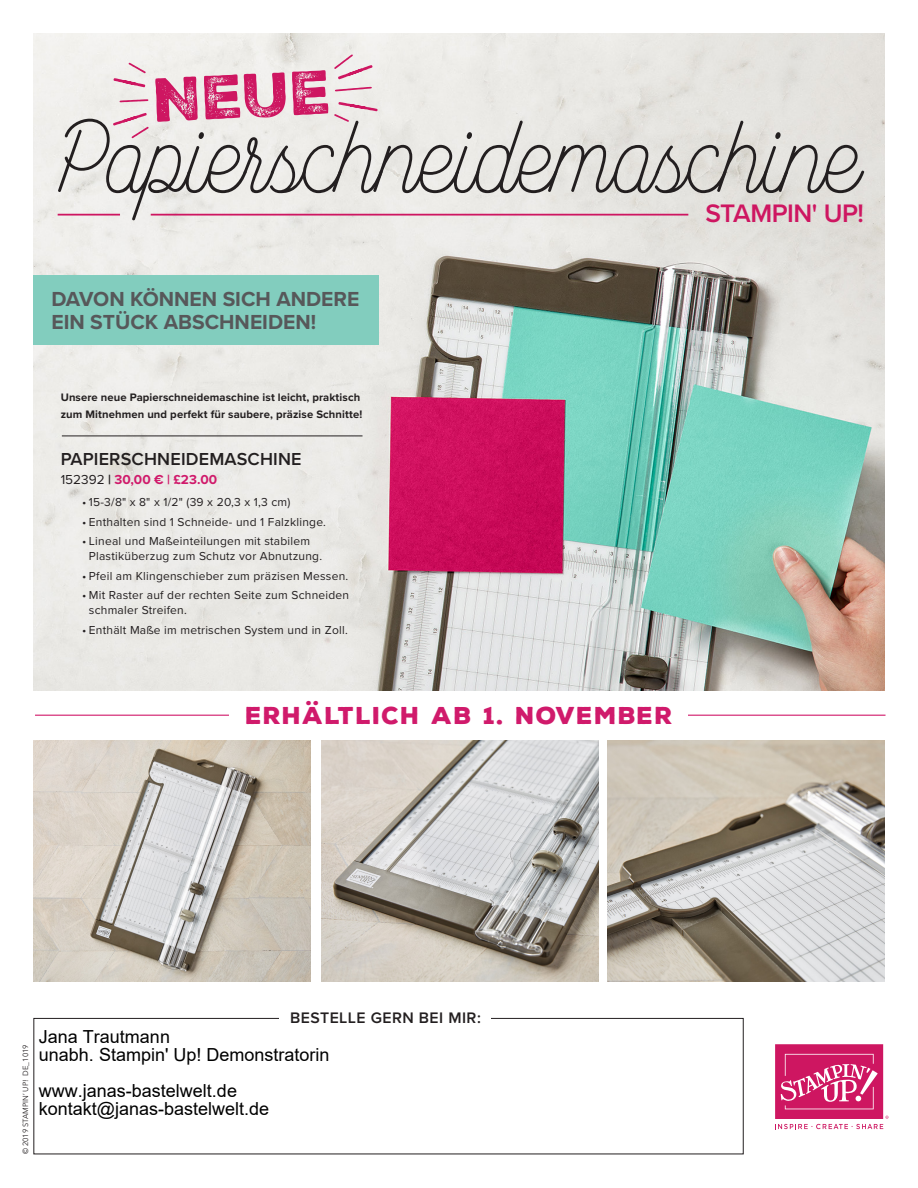
<style>
.page{position:relative;width:918px;height:1188px;background:#fff}
.page>*{position:absolute;margin:0;border:0;box-sizing:border-box;transform-origin:0 0}
.t1{font:91.8px "Lumen Script";color:#231f20}
.t2{font:59.85px "Nexa Rust Sans Black 03";color:#ce1661}
.t3{font:600 26.25px "Proxima Nova";letter-spacing:-.02em;color:#ce1661}
.t4{font:900 23.7px "Nexa Rust Sans";letter-spacing:.05em;color:#d01a6b}
.t5{font:700 21.15px/23.4px "Proxima Nova";color:#57585a}
.t6{font:18px/18px "Arial";color:#000}
.t7{font:600 18px "Proxima Nova";letter-spacing:.01em;color:#231f20}
.t8{font:600 15.75px "Proxima Nova";letter-spacing:.03em;color:#231f20}
.t9{font:700 13.5px "Proxima Nova";color:#d01a6b}
.t10{font:12px/15px "Proxima Nova";letter-spacing:.02em;color:#231f20}
.t11{font:700 11.25px/16.5px "Proxima Nova";letter-spacing:.01em;color:#231f20}
.t12{font:7.5px "Avenir Next LT Pro";color:#231f20}
.s1{font-weight:400;color:#231f20}
.s2{color:#231f20}
</style>
<div class="page">
<hr style="left:35px;top:715px;width:851px;height:1px;background:#d11a6b">
<img style="left:34px;top:34px;width:850px;height:656px">
<img style="left:322px;top:741px;width:277px;height:241px">
<img style="left:34px;top:741px;width:277px;height:241px">
<img style="left:607px;top:741px;width:277px;height:241px">
<div style="left:230px;top:705px;width:458px;height:21px;background:#fff"></div>
<div style="left:34px;top:1018px;width:710px;height:136px;border:1px solid #231f20"></div>
<div style="left:280px;top:1011px;width:211px;height:14px;background:#fff"></div>
<svg style="left:775px;top:1044px;width:114px;height:85px"></svg>
<div style="left:34px;top:275px;width:345px;height:70px;background:#82cdbe"></div>
<hr style="left:62px;top:436px;width:301px;height:1px;background:#231f20">
<hr style="left:151px;top:214px;width:537px;height:2px;background:#ce1661">
<hr style="left:58px;top:214px;width:62px;height:2px;background:#ce1661">
<svg style="left:120px;top:99px;width:28px;height:3px"></svg>
<svg style="left:113px;top:113px;width:36px;height:25px"></svg>
<svg style="left:114px;top:63px;width:32px;height:24px"></svg>
<svg style="left:335px;top:87px;width:37px;height:4px"></svg>
<svg style="left:334px;top:102px;width:44px;height:20px"></svg>
<svg style="left:334px;top:55px;width:38px;height:24px"></svg>
<p class="t2" style="left:152px;top:60px;width:180px;rotate:-3deg">NEUE</p>
<p class="t1" style="left:55px;top:102px;width:807px">Papierschneidemaschine</p>
<p class="t3" style="left:706px;top:194px;width:160px">STAMPIN' UP!</p>
<p class="t5" style="left:51px;top:286px;width:309px">DAVON KÖNNEN SICH ANDERE<br>EIN STÜCK ABSCHNEIDEN!</p>
<p class="t11" style="left:61px;top:389px;width:303px">Unsere neue Papierschneidemaschine ist leicht, praktisch zum Mitnehmen und perfekt für saubere, präzise Schnitte!</p>
<p class="t7" style="left:61px;top:446px;width:242px">PAPIERSCHNEIDEMASCHINE</p>
<p class="t9" style="left:61px;top:469px;width:158px"><span class="s1">152392</span> <span class="s2">|</span> 30,00 € | £23.00</p>
<p class="t10" style="left:82px;top:494px;width:210px">• 15-3/8" x 8" x 1/2" (39 x 20,3 x 1,3 cm)</p>
<p class="t10" style="left:82px;top:514px;width:245px">• Enthalten sind 1 Schneide- und 1 Falzklinge.</p>
<p class="t10" style="left:89px;top:533px;width:235px;text-indent:-7px">• Lineal und Maßeinteilungen mit stabilem<br>Plastiküberzug zum Schutz vor Abnutzung.</p>
<p class="t10" style="left:82px;top:568px;width:268px">• Pfeil am Klingenschieber zum präzisen Messen.</p>
<p class="t10" style="left:89px;top:587px;width:262px;text-indent:-7px">• Mit Raster auf der rechten Seite zum Schneiden schmaler Streifen.</p>
<p class="t10" style="left:82px;top:622px;width:267px">• Enthält Maße im metrischen System und in Zoll.</p>
<p class="t4" style="left:245px;top:699px;width:429px">ERHÄLTLICH AB 1. NOVEMBER</p>
<p class="t12" style="left:21px;top:1154px;width:111px;rotate:-90deg">© 2019 STAMPIN’ UP! DE_1019</p>
<p class="t8" style="left:290px;top:1006px;width:192px">BESTELLE GERN BEI MIR:</p>
<h3 class="t6" style="left:39px;top:1028px;width:292px">Jana Trautmann<br>unabh. Stampin' Up! Demonstratorin</h3>
<h3 class="t6" style="left:39px;top:1082px;width:232px">www.janas-bastelwelt.de kontakt@janas-bastelwelt.de</h3>
</div>
